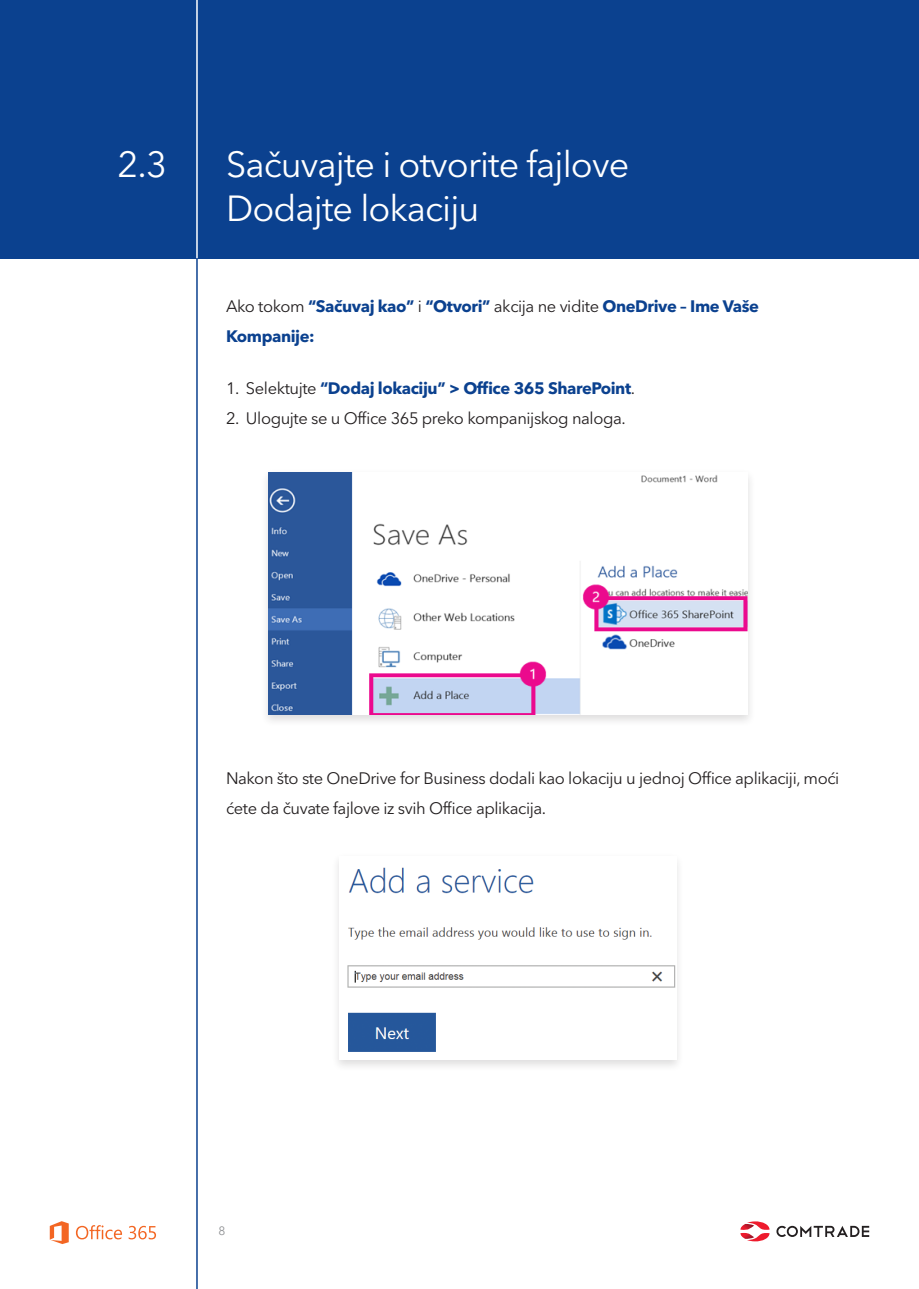
<style>
.page{position:relative;width:919px;height:1289px;background:#fff}
.page>*{position:absolute;margin:0;border:0;box-sizing:border-box;transform-origin:0 0}
.t1{font:36px/43.2px "Avenir Next LT Pro";letter-spacing:-.025em;color:#fff}
.t2{font:16.5px/30px "Avenir Next LT Pro";letter-spacing:-.025em;color:#231f20}
.t3{font:700 16.5px/30px "Avenir Next LT Pro";letter-spacing:-.025em;color:#0b418f}
.t4{font:12px "Avenir Next LT Pro";color:#8f9194}
.s1{font-weight:400;color:#231f20}
</style>
<div class="page">
<svg style="left:50px;top:1221px;width:19px;height:22px"></svg>
<svg style="left:76px;top:1225px;width:46px;height:14px"></svg>
<svg style="left:129px;top:1225px;width:27px;height:14px"></svg>
<svg style="left:776px;top:1225px;width:93px;height:11px"></svg>
<svg style="left:740px;top:1221px;width:29px;height:20px"></svg>
<div style="left:0;top:0;width:918px;height:258px;background:#0b418f"></div>
<div style="left:260px;top:468px;width:496px;height:259px;background:#231f20;opacity:.15"></div>
<img style="left:268px;top:472px;width:479px;height:242px">
<div style="left:331px;top:852px;width:353px;height:220px;background:#231f20;opacity:.15"></div>
<img style="left:340px;top:856px;width:336px;height:203px">
<hr style="left:196px;top:0;width:2px;height:1288px;background:#0b418f">
<hr style="left:196px;top:0;width:2px;height:258px;background:#fff">
<h1 class="t1" style="left:118px;top:143px;width:51px">2.3</h1>
<h1 class="t1" style="left:226px;top:143px;width:405px">Sačuvajte i otvorite fajlove<br>Dodajte lokaciju</h1>
<p class="t3" style="left:226px;top:291px;width:534px"><span class="s1">Ako tokom</span> “Sačuvaj kao” <span class="s1">i</span> “Otvori” <span class="s1">akcija ne vidite</span> OneDrive – Ime Vaše<br>Kompanije:</p>
<p class="t3" style="left:226px;top:372px;width:410px"><span class="s1">1. Selektujte</span> “Dodaj lokaciju” &gt; Office 365 SharePoint<span class="s1">.</span></p>
<p class="t2" style="left:226px;top:403px;width:401px">2. Ulogujte se u Office 365 preko kompanijskog naloga.</p>
<p class="t2" style="left:226px;top:762px;width:614px">Nakon što ste OneDrive for Business dodali kao lokaciju u jednoj Office aplikaciji, moći ćete da čuvate fajlove iz svih Office aplikacija.</p>
<p class="t4" style="left:218px;top:1223px;width:8px">8</p>
</div>
